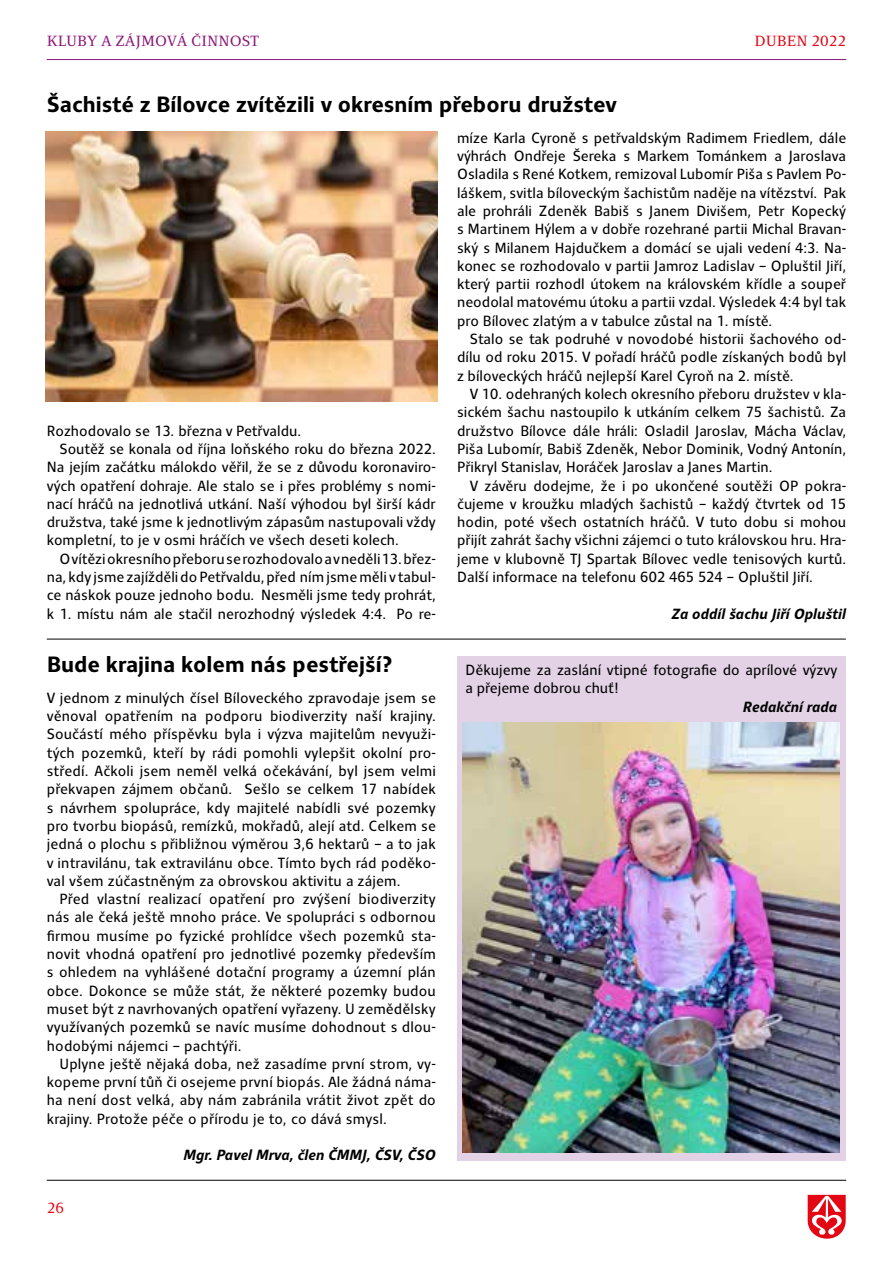
<style>
.page{position:relative;width:893px;height:1263px;background:#fff}
.page>*{position:absolute;margin:0;border:0;box-sizing:border-box;transform-origin:0 0}
.t1{font:700 22.5px "Clara Sans";color:#000}
.t2{font:15px/18.3px "Clara Sans";color:#000;text-align:justify;scale:.95 1}
.t3{font:italic 700 15px "Clara Sans";color:#000;scale:.95 1}
.t4{font:15px "Clara Serif";color:#8b1878}
.t5{font:15px "Clara Serif";color:#e30613}
</style>
<div class="page">
<hr style="left:47px;top:1180px;width:799px;height:1px;background:#000">
<svg style="left:808px;top:1195px;width:38px;height:44px"></svg>
<hr style="left:47px;top:59px;width:799px;height:1px;background:#8b1878">
<hr style="left:47px;top:639px;width:799px;height:1px;background:#000">
<img style="left:45px;top:132px;width:392px;height:269px">
<div style="left:457px;top:656px;width:389px;height:504px;background:#e3d2e6"></div>
<img style="left:462px;top:723px;width:377px;height:429px">
<p class="t4" style="left:47px;top:33px;width:214px">KLUBY A ZÁJMOVÁ ČINNOST</p>
<h1 class="t1" style="left:47px;top:92px;width:572px">Šachisté z Bílovce zvítězili v okresním přeboru družstev</h1>
<p class="t5" style="left:754px;top:33px;width:93px">DUBEN 2022</p>
<p class="t2" style="left:47px;top:422px;width:269px">Rozhodovalo se 13. března v Petřvaldu.</p>
<p class="t2" style="left:60px;top:440px;width:398px">Soutěž se konala od října loňského roku do března 2022.</p>
<p class="t2" style="left:47px;top:458px;width:411px">Na jejím začátku málokdo věřil, že se z důvodu koronaviro-</p>
<p class="t2" style="left:47px;top:476px;width:411px">vých opatření dohraje. Ale stalo se i přes problémy s nomi-</p>
<p class="t2" style="left:47px;top:495px;width:411px">nací hráčů na jednotlivá utkání. Naší výhodou byl širší kádr</p>
<p class="t2" style="left:47px;top:513px;width:411px">družstva, také jsme k jednotlivým zápasům nastupovali vždy</p>
<p class="t2" style="left:47px;top:531px;width:372px">kompletní, to je v osmi hráčích ve všech deseti kolech.</p>
<p class="t2" style="left:60px;top:550px;width:398px">O vítězi okresního přeboru se rozhodovalo a v neděli 13. břez-</p>
<p class="t2" style="left:47px;top:568px;width:411px">na, kdy jsme zajížděli do Petřvaldu, před ním jsme měli v tabul-</p>
<p class="t2" style="left:47px;top:586px;width:411px">ce náskok pouze jednoho bodu. Nesměli jsme tedy prohrát,</p>
<p class="t2" style="left:47px;top:605px;width:411px">k 1. místu nám ale stačil nerozhodný výsledek 4:4. Po re-</p>
<h1 class="t1" style="left:47px;top:652px;width:347px">Bude krajina kolem nás pestřejší?</h1>
<p class="t2" style="left:47px;top:689px;width:411px">V jednom z minulých čísel Bíloveckého zpravodaje jsem se věnoval opatřením na podporu biodiverzity naší krajiny.<br>Součástí mého příspěvku byla i výzva majitelům nevyuži&shy;tých pozemků, kteří by rádi pomohli vylepšit okolní pro&shy;středí. Ačkoli jsem neměl velká očekávání, byl jsem velmi překvapen zájmem občanů. Sešlo se celkem 17 nabídek s návrhem spolupráce, kdy majitelé nabídli své pozemky pro tvorbu biopásů, remízků, mokřadů, alejí atd. Celkem se jedná o plochu s přibližnou výměrou 3,6 hektarů – a to jak v intravilánu, tak extravilánu obce. Tímto bych rád poděko&shy;val všem zúčastněným za obrovskou aktivitu a zájem.</p>
<p class="t2" style="left:47px;top:890px;width:411px;text-indent:13px">Před vlastní realizací opatření pro zvýšení biodiverzity nás ale čeká ještě mnoho práce. Ve spolupráci s odbornou firmou musíme po fyzické prohlídce všech pozemků sta&shy;novit vhodná opatření pro jednotlivé pozemky především s ohledem na vyhlášené dotační programy a územní plán obce. Dokonce se může stát, že některé pozemky budou muset být z navrhovaných opatření vyřazeny. U zemědělsky využívaných pozemků se navíc musíme dohodnout s dlou&shy;hodobými nájemci – pachtýři.</p>
<p class="t2" style="left:47px;top:1055px;width:411px;text-indent:13px">Uplyne ještě nějaká doba, než zasadíme první strom, vy&shy;kopeme první tůň či osejeme první biopás. Ale žádná náma&shy;ha není dost velká, aby nám zabránila vrátit život zpět do krajiny. Protože péče o přírodu je to, co dává smysl.</p>
<p class="t3" style="left:184px;top:1147px;width:267px">Mgr. Pavel Mrva, člen ČMMJ, ČSV, ČSO</p>
<p class="t5" style="left:47px;top:1199px;width:19px">26</p>
<p class="t2" style="left:457px;top:129px;width:411px">míze Karla Cyroně s petřvaldským Radimem Friedlem, dále výhrách Ondřeje Šereka s Markem Tománkem a Jaroslava Osladila s René Kotkem, remizoval Lubomír Piša s Pavlem Po&shy;láškem, svitla bíloveckým šachistům naděje na vítězství. Pak ale prohráli Zdeněk Babiš s Janem Divišem, Petr Kopecký s Martinem Hýlem a v dobře rozehrané partii Michal Bravan&shy;ský s Milanem Hajdučkem a domácí se ujali vedení 4:3. Na&shy;konec se rozhodovalo v partii Jamroz Ladislav – Opluštil Jiří, který partii rozhodl útokem na královském křídle a soupeř neodolal matovému útoku a partii vzdal. Výsledek 4:4 byl tak pro Bílovec zlatým a v tabulce zůstal na 1. místě.</p>
<p class="t2" style="left:457px;top:330px;width:411px;text-indent:13px">Stalo se tak podruhé v novodobé historii šachového od&shy;dílu od roku 2015. V pořadí hráčů podle získaných bodů byl z bíloveckých hráčů nejlepší Karel Cyroň na 2. místě.</p>
<p class="t2" style="left:457px;top:385px;width:411px;text-indent:13px">V 10. odehraných kolech okresního přeboru družstev v kla&shy;sickém šachu nastoupilo k utkáním celkem 75 šachistů. Za družstvo Bílovce dále hráli: Osladil Jaroslav, Mácha Václav, Piša Lubomír, Babiš Zdeněk, Nebor Dominik, Vodný Antonín, Přikryl Stanislav, Horáček Jaroslav a Janes Martin.</p>
<p class="t2" style="left:457px;top:476px;width:411px;text-indent:13px">V závěru dodejme, že i po ukončené soutěži OP pokra&shy;čujeme v kroužku mladých šachistů – každý čtvrtek od 15 hodin, poté všech ostatních hráčů. V tuto dobu si mohou přijít zahrát šachy všichni zájemci o tuto královskou hru. Hra&shy;jeme v klubovně TJ Spartak Bílovec vedle tenisových kurtů.<br>Další informace na telefonu 602 465 524 – Opluštil Jiří.</p>
<p class="t3" style="left:671px;top:605px;width:185px">Za oddíl šachu Jiří Opluštil</p>
<p class="t2" style="left:466px;top:661px;width:393px">Děkujeme za zaslání vtipné fotografie do aprílové výzvy a přejeme dobrou chuť!</p>
<p class="t3" style="left:743px;top:698px;width:101px">Redakční rada</p>
</div>
